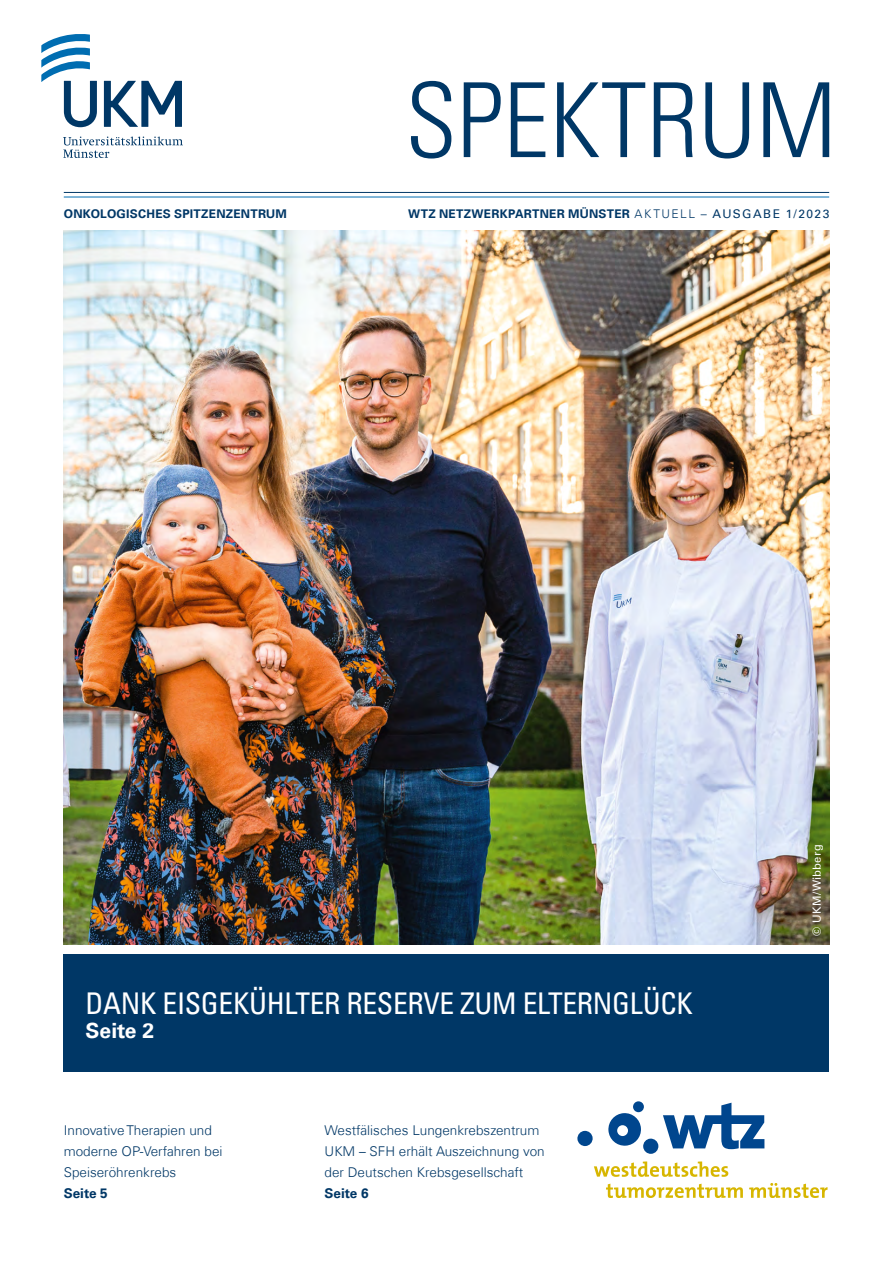
<style>
.page{position:relative;width:893px;height:1263px;background:#fff}
.page>*{position:absolute;margin:0;border:0;box-sizing:border-box;transform-origin:0 0}
.t1{font:103.5px "Univers Com 47 Light Cond";color:#003766}
.t2{font:condensed 30px "Univers Com 57";letter-spacing:-.01em;color:#fff}
.t3{font:700 21px "Univers Com 65";color:#fff}
.t4{font:300 13.5px/21.3px "Univers Com 45";color:#003766}
.t5{font:700 13.5px "Univers Com 65";color:#003766}
.t6{font:700 12px "Univers Com 65";letter-spacing:.025em;color:#003766}
.t7{font:11.25px "Univers Com 55 Roman";letter-spacing:.025em;color:#fff}
.s1{font-family:"Univers Com 45";font-weight:300}
.s2{font-family:"Univers Com 55 Roman";font-weight:400}
</style>
<div class="page">
<hr style="left:64px;top:192px;width:765px;height:1px;background:#003766">
<hr style="left:64px;top:197px;width:765px;height:1px;background:#006db1">
<img style="left:64px;top:230px;width:765px;height:714px">
<div style="left:64px;top:954px;width:765px;height:117px;background:#003766"></div>
<svg style="left:41px;top:34px;width:56px;height:93px"></svg>
<svg style="left:104px;top:81px;width:78px;height:46px"></svg>
<svg style="left:63px;top:137px;width:120px;height:21px"></svg>
<svg style="left:594px;top:1161px;width:134px;height:16px"></svg>
<svg style="left:606px;top:1183px;width:137px;height:15px"></svg>
<svg style="left:749px;top:1183px;width:79px;height:15px"></svg>
<svg style="left:663px;top:1103px;width:101px;height:46px"></svg>
<div style="left:633px;top:1101px;width:11px;height:11px;background:#00468e;border-radius:50%"></div>
<div style="left:577px;top:1130px;width:16px;height:16px;background:#00468e;border-radius:50%"></div>
<svg style="left:643px;top:1138px;width:16px;height:16px"></svg>
<svg style="left:608px;top:1112px;width:33px;height:34px"></svg>
<p class="t6" style="left:64px;top:207px;width:225px">ONKOLOGISCHES SPITZENZENTRUM</p>
<h1 class="t1" style="left:405px;top:58px;width:433px">SPEKTRUM</h1>
<p class="t6" style="left:408px;top:207px;width:423px">WTZ NETZWERKPARTNER MÜNSTER <span class="s1">AKTUELL</span> <span class="s2">– AUSGABE 1/2023</span></p>
<p class="t7" style="left:810px;top:935px;width:92px;rotate:-90deg">© UKM/Wibberg</p>
<h2 class="t2" style="left:86px;top:984px;width:609px">DANK EISGEKÜHLTER RESERVE ZUM ELTERNGLÜCK</h2>
<h3 class="t3" style="left:86px;top:1018px;width:70px">Seite 2</h3>
<p class="t4" style="left:64px;top:1119px;width:160px">Innovative Therapien und moderne OP-Verfahren bei<br>Speiseröhrenkrebs</p>
<p class="t5" style="left:64px;top:1185px;width:46px">Seite 5</p>
<p class="t4" style="left:325px;top:1119px;width:222px">Westfälisches Lungenkrebszentrum<br>UKM – SFH erhält Auszeichnung von der Deutschen Krebsgesellschaft</p>
<p class="t5" style="left:325px;top:1185px;width:46px">Seite 6</p>
</div>
